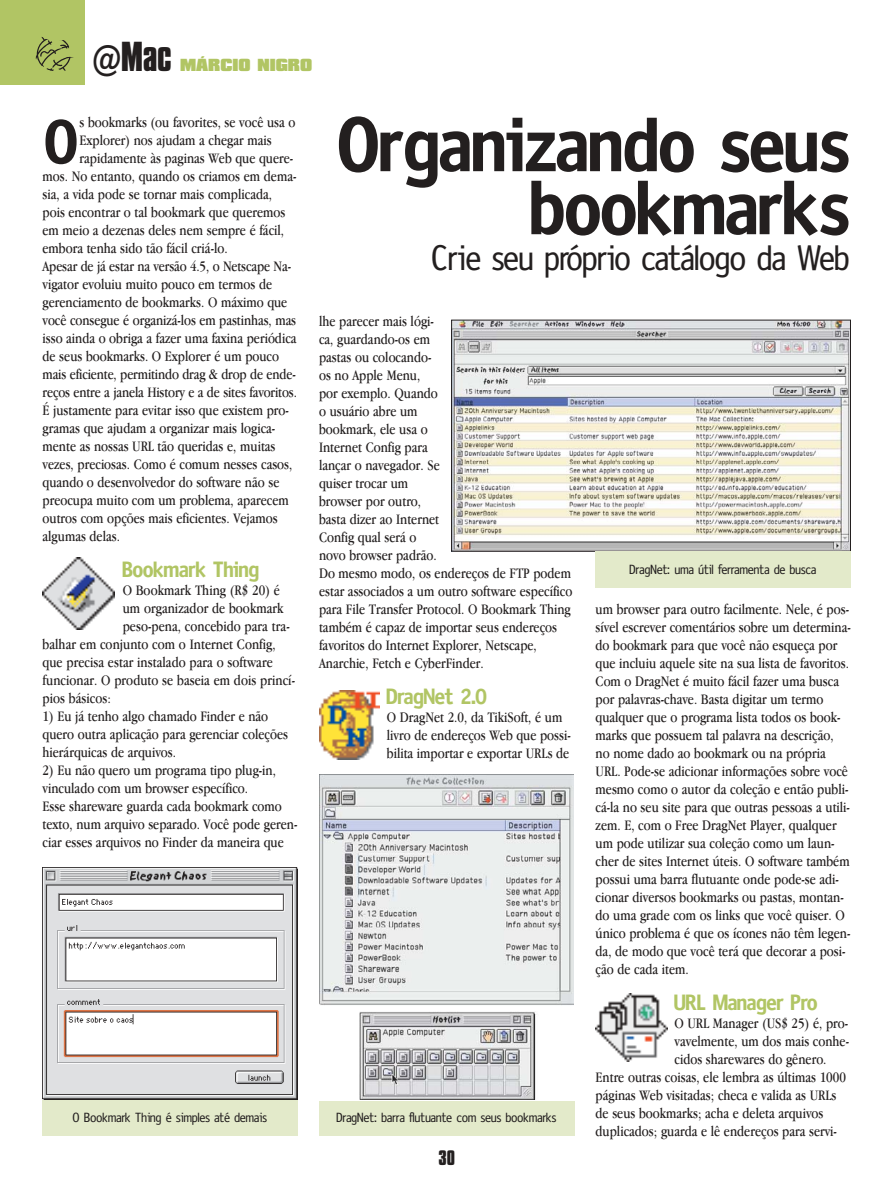
<style>
.page{position:relative;width:893px;height:1190px;background:#fff}
.page>*{position:absolute;margin:0;border:0;box-sizing:border-box;transform-origin:0 0}
.t1{font:700 78px/63px "Oficina";color:#231f1f;text-align:right}
.t2{font:700 62.4px "Oficina Serifada";color:#231f1f}
.t3{font:36px "Oficina";letter-spacing:-.01em;color:#231f1f}
.t4{font:700 36px "Compacta BT";color:#231f1f;scale:.8 1}
.t5{font:700 22.5px "Oficina";color:#b1c564}
.t6{font:700 18px "Compacta BT";color:#231f1f}
.t7{font:15px/18px "Macmania Garamond Normal";color:#231f1f}
.t8{font:900 15px "Compacta BT";color:#b1c564}
.t9{font:13.5px "Oficina";color:#231f1f}
</style>
<div class="page">
<div style="left:319px;top:1099px;width:255px;height:36px;background:#e3eaca"></div>
<div style="left:43px;top:1099px;width:255px;height:36px;background:#e3eaca"></div>
<div style="left:0;top:0;width:85px;height:85px;background:#b1c564"></div>
<svg style="left:35px;top:37px;width:39px;height:34px"></svg>
<img style="left:43px;top:867px;width:255px;height:232px">
<img style="left:319px;top:774px;width:255px;height:325px">
<img style="left:43px;top:558px;width:72px;height:72px">
<img style="left:319px;top:690px;width:61px;height:69px">
<img style="left:596px;top:993px;width:72px;height:68px">
<img style="left:453px;top:322px;width:395px;height:227px">
<div style="left:595px;top:552px;width:255px;height:36px;background:#e3eaca"></div>
<h3 class="t4" style="left:92px;top:41px;width:101px">@Mac</h3>
<p class="t8" style="left:180px;top:59px;width:133px">MÁRCIO NIGRO</p>
<h2 class="t2" style="left:43px;top:119px;width:39px">O</h2>
<p class="t7" style="left:79px;top:115px;width:217px">s bookmarks (ou favorites, se você usa o</p>
<p class="t7" style="left:79px;top:133px;width:194px">Explorer) nos ajudam a chegar mais</p>
<p class="t7" style="left:79px;top:151px;width:215px">rapidamente às paginas Web que quere-</p>
<p class="t7" style="left:43px;top:169px;width:255px">mos. No entanto, quando os criamos em dema-</p>
<p class="t7" style="left:43px;top:187px;width:231px">sia, a vida pode se tornar mais complicada,</p>
<p class="t7" style="left:43px;top:205px;width:244px">pois encontrar o tal bookmark que queremos</p>
<p class="t7" style="left:43px;top:223px;width:243px">em meio a dezenas deles nem sempre é fácil,</p>
<p class="t7" style="left:43px;top:241px;width:187px">embora tenha sido tão fácil criá-lo.</p>
<p class="t7" style="left:43px;top:259px;width:250px">Apesar de já estar na versão 4.5, o Netscape Na-</p>
<p class="t7" style="left:43px;top:277px;width:231px">vigator evoluiu muito pouco em termos de</p>
<p class="t7" style="left:43px;top:295px;width:246px">gerenciamento de bookmarks. O máximo que</p>
<p class="t7" style="left:43px;top:313px;width:255px">você consegue é organizá-los em pastinhas, mas</p>
<p class="t7" style="left:43px;top:331px;width:255px">isso ainda o obriga a fazer uma faxina periódica</p>
<p class="t7" style="left:43px;top:349px;width:238px">de seus bookmarks. O Explorer é um pouco</p>
<p class="t7" style="left:43px;top:367px;width:255px">mais eficiente, permitindo drag &amp; drop de ende-</p>
<p class="t7" style="left:43px;top:385px;width:256px">reços entre a janela History e a de sites favoritos.</p>
<p class="t7" style="left:43px;top:403px;width:248px">É justamente para evitar isso que existem pro-</p>
<p class="t7" style="left:43px;top:421px;width:234px">gramas que ajudam a organizar mais logica-</p>
<p class="t7" style="left:43px;top:439px;width:234px">mente as nossas URL tão queridas e, muitas</p>
<p class="t7" style="left:43px;top:457px;width:251px">vezes, preciosas. Como é comum nesses casos,</p>
<p class="t7" style="left:43px;top:475px;width:238px">quando o desenvolvedor do software não se</p>
<p class="t7" style="left:43px;top:493px;width:248px">preocupa muito com um problema, aparecem</p>
<p class="t7" style="left:43px;top:511px;width:237px">outros com opções mais eficientes. Vejamos</p>
<p class="t7" style="left:43px;top:529px;width:79px">algumas delas.</p>
<h3 class="t5" style="left:123px;top:562px;width:138px">Bookmark Thing</h3>
<p class="t7" style="left:123px;top:583px;width:159px">O Bookmark Thing (R$ 20) é</p>
<p class="t7" style="left:123px;top:601px;width:162px">um organizador de bookmark</p>
<p class="t7" style="left:123px;top:619px;width:168px">peso-pena, concebido para tra-</p>
<p class="t7" style="left:43px;top:637px;width:235px">balhar em conjunto com o Internet Config,</p>
<p class="t7" style="left:43px;top:655px;width:232px">que precisa estar instalado para o software</p>
<p class="t7" style="left:43px;top:673px;width:254px">funcionar. O produto se baseia em dois princí-</p>
<p class="t7" style="left:43px;top:691px;width:70px">pios básicos:</p>
<p class="t7" style="left:43px;top:709px;width:247px">1) Eu já tenho algo chamado Finder e não quero outra aplicação para gerenciar coleções hierárquicas de arquivos.</p>
<p class="t7" style="left:43px;top:763px;width:256px">2) Eu não quero um programa tipo plug-in, vinculado com um browser específico.<br>Esse shareware guarda cada bookmark como texto, num arquivo separado. Você pode geren&shy;ciar esses arquivos no Finder da maneira que</p>
<p class="t9" style="left:73px;top:1112px;width:196px">O Bookmark Thing é simples até demais</p>
<h1 class="t1" style="left:339px;top:120px;width:513px">Organizando seus bookmarks</h1>
<h3 class="t3" style="left:432px;top:246px;width:419px">Crie seu próprio catálogo da Web</h3>
<p class="t7" style="left:319px;top:313px;width:255px">lhe parecer mais lógi-<br>ca, guardando-os em<br>pastas ou colocando-<br>os no Apple Menu,<br>por exemplo. Quando<br>o usuário abre um<br>bookmark, ele usa o<br>Internet Config para<br>lançar o navegador. Se<br>quiser trocar um<br>browser por outro,<br>basta dizer ao Internet<br>Config qual será o<br>novo browser padrão.<br>Do mesmo modo, os endereços de FTP podem estar associados a um outro software específico para File Transfer Protocol. O Bookmark Thing também é capaz de importar seus endereços favoritos do Internet Explorer, Netscape,<br>Anarchie, Fetch e CyberFinder.</p>
<h3 class="t5" style="left:387px;top:688px;width:101px">DragNet 2.0</h3>
<p class="t7" style="left:387px;top:709px;width:185px">O DragNet 2.0, da TikiSoft, é um livro de endereços Web que possi&shy;bilita importar e exportar URLs de</p>
<p class="t9" style="left:337px;top:1113px;width:221px">DragNet: barra flutuante com seus bookmarks</p>
<p class="t6" style="left:438px;top:1149px;width:18px">30</p>
<p class="t9" style="left:630px;top:565px;width:188px">DragNet: uma útil ferramenta de busca</p>
<p class="t7" style="left:595px;top:601px;width:257px">um browser para outro facilmente. Nele, é pos&shy;sível escrever comentários sobre um determina&shy;do bookmark para que você não esqueça por que incluiu aquele site na sua lista de favoritos.<br>Com o DragNet é muito fácil fazer uma busca por palavras-chave. Basta digitar um termo qualquer que o programa lista todos os book&shy;marks que possuem tal palavra na descrição, no nome dado ao bookmark ou na própria URL. Pode-se adicionar informações sobre você mesmo como o autor da coleção e então publi&shy;cá-la no seu site para que outras pessoas a utili&shy;zem. E, com o Free DragNet Player, qualquer um pode utilizar sua coleção como um laun&shy;cher de sites Internet úteis. O software também possui uma barra flutuante onde pode-se adi&shy;cionar diversos bookmarks ou pastas, montan&shy;do uma grade com os links que você quiser. O único problema é que os ícones não têm legen&shy;da, de modo que você terá que decorar a posi&shy;ção de cada item.</p>
<h3 class="t5" style="left:674px;top:994px;width:145px">URL Manager Pro</h3>
<p class="t7" style="left:674px;top:1015px;width:175px">O URL Manager (US$ 25) é, pro-</p>
<p class="t7" style="left:674px;top:1033px;width:176px">vavelmente, um dos mais conhe-</p>
<p class="t7" style="left:674px;top:1051px;width:153px">cidos sharewares do gênero.</p>
<p class="t7" style="left:595px;top:1069px;width:252px">Entre outras coisas, ele lembra as últimas 1000</p>
<p class="t7" style="left:595px;top:1087px;width:242px">páginas Web visitadas; checa e valida as URLs</p>
<p class="t7" style="left:595px;top:1105px;width:229px">de seus bookmarks; acha e deleta arquivos</p>
<p class="t7" style="left:595px;top:1123px;width:243px">duplicados; guarda e lê endereços para servi-</p>
</div>
